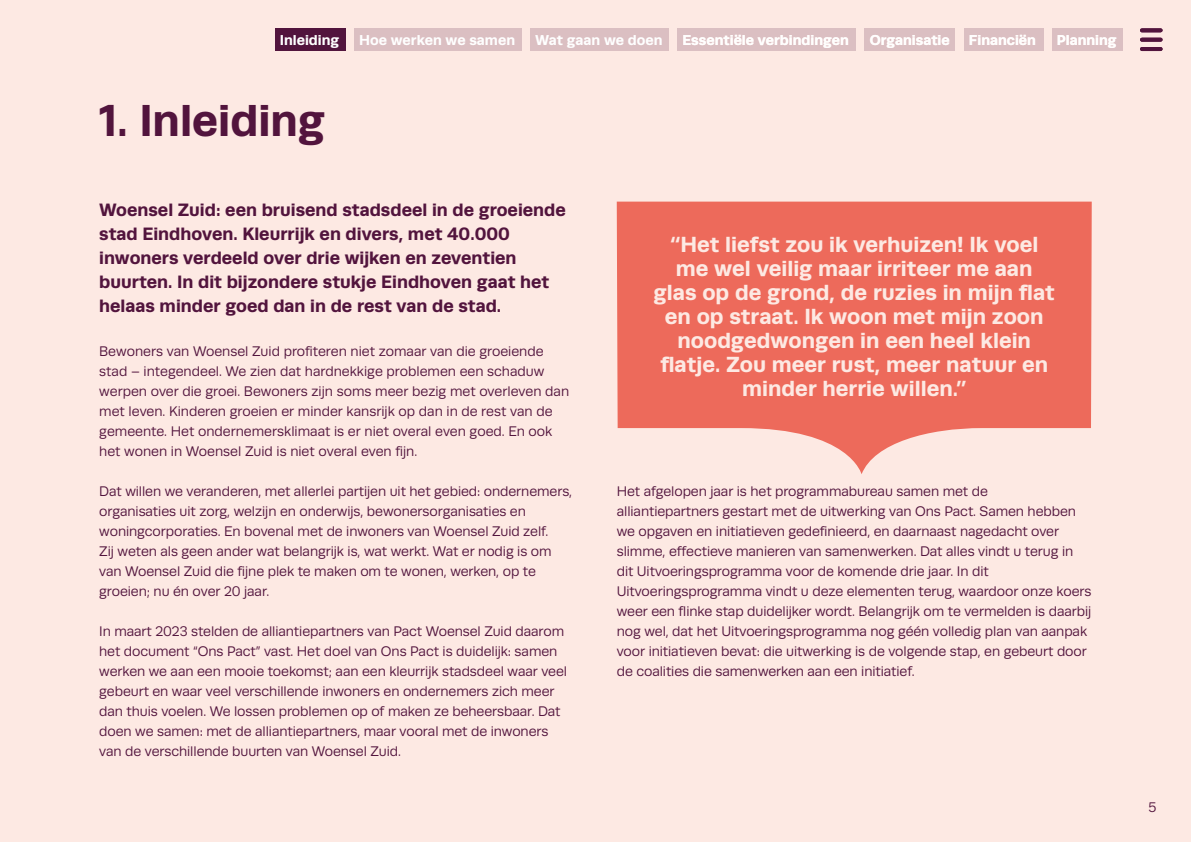
<style>
.page{position:relative;width:1191px;height:842px;background:#fde9e3}
.page>*{position:absolute;margin:0;border:0;box-sizing:border-box;transform-origin:0 0}
.t1{font:700 45px "Runda";color:#52143d}
.t2{font:700 22px/24px "Runda";color:#fde9e3;text-align:center}
.t3{font:700 18px/24px "Runda";color:#52143d}
.t4{font:700 14.4px "Runda";color:#fff}
.t5{font:14px/20px "Runda";letter-spacing:-.005em;color:#52143d}
</style>
<div class="page">
<svg style="left:617px;top:202px;width:474px;height:272px;background:#ef7c6f"></svg>
<svg style="left:1142px;top:28px;width:18px;height:4px"></svg>
<svg style="left:1142px;top:38px;width:18px;height:4px"></svg>
<hr style="left:1142px;top:47px;width:18px;height:4px;background:#52143d">
<div style="left:1051px;top:28px;width:71px;height:23px;background:#dbbfc2"></div>
<div style="left:963px;top:28px;width:80px;height:23px;background:#dbbfc2"></div>
<div style="left:864px;top:28px;width:91px;height:23px;background:#dbbfc2"></div>
<div style="left:677px;top:28px;width:179px;height:23px;background:#dbbfc2"></div>
<div style="left:530px;top:28px;width:139px;height:23px;background:#dbbfc2"></div>
<div style="left:354px;top:28px;width:167px;height:23px;background:#dbbfc2"></div>
<div style="left:275px;top:28px;width:71px;height:23px;background:#52143d"></div>
<p class="t4" style="left:280px;top:31px;width:61px">Inleiding</p>
<p class="t4" style="left:359px;top:31px;width:157px">Hoe werken we samen</p>
<p class="t4" style="left:535px;top:31px;width:129px">Wat gaan we doen</p>
<p class="t4" style="left:682px;top:31px;width:168px">Essentiële verbindingen</p>
<p class="t4" style="left:869px;top:31px;width:82px">Organisatie</p>
<p class="t4" style="left:969px;top:31px;width:69px">Financiën</p>
<p class="t4" style="left:1056px;top:31px;width:61px">Planning</p>
<h1 class="t1" style="left:99px;top:94px;width:227px">1. Inleiding</h1>
<p class="t3" style="left:99px;top:198px;width:468px">Woensel Zuid: een bruisend stadsdeel in de groeiende stad Eindhoven. Kleurrijk en divers, met 40.000 inwoners verdeeld over drie wijken en zeventien buurten. In dit bijzondere stukje Eindhoven gaat het helaas minder goed dan in de rest van de stad.</p>
<p class="t5" style="left:99px;top:341px;width:471px">Bewoners van Woensel Zuid profiteren niet zomaar van die groeiende stad – integendeel. We zien dat hardnekkige problemen een schaduw werpen over die groei. Bewoners zijn soms meer bezig met overleven dan met leven. Kinderen groeien er minder kansrijk op dan in de rest van de gemeente. Het ondernemersklimaat is er niet overal even goed. En ook het wonen in Woensel Zuid is niet overal even fijn.</p>
<p class="t5" style="left:99px;top:481px;width:474px">Dat willen we veranderen, met allerlei partijen uit het gebied: ondernemers, organisaties uit zorg, welzijn en onderwijs, bewonersorganisaties en woningcorporaties. En bovenal met de inwoners van Woensel Zuid zelf.<br>Zij weten als geen ander wat belangrijk is, wat werkt. Wat er nodig is om van Woensel Zuid die fijne plek te maken om te wonen, werken, op te groeien; nu én over 20 jaar.</p>
<p class="t5" style="left:99px;top:621px;width:469px">In maart 2023 stelden de alliantiepartners van Pact Woensel Zuid daarom het document “Ons Pact” vast. Het doel van Ons Pact is duidelijk: samen werken we aan een mooie toekomst; aan een kleurrijk stadsdeel waar veel gebeurt en waar veel verschillende inwoners en ondernemers zich meer dan thuis voelen. We lossen problemen op of maken ze beheersbaar. Dat doen we samen: met de alliantiepartners, maar vooral met de inwoners van de verschillende buurten van Woensel Zuid.</p>
<h2 class="t2" style="left:653px;top:232px;width:403px">“Het liefst zou ik verhuizen! Ik voel me wel veilig maar irriteer me aan glas op de grond, de ruzies in mijn flat en op straat. Ik woon met mijn zoon noodgedwongen in een heel klein flatje. Zou meer rust, meer natuur en minder herrie willen.”</h2>
<p class="t5" style="left:617px;top:481px;width:476px">Het afgelopen jaar is het programmabureau samen met de alliantiepartners gestart met de uitwerking van Ons Pact. Samen hebben we opgaven en initiatieven gedefinieerd, en daarnaast nagedacht over slimme, effectieve manieren van samenwerken. Dat alles vindt u terug in dit Uitvoeringsprogramma voor de komende drie jaar. In dit Uitvoeringsprogramma vindt u deze elementen terug, waardoor onze koers weer een flinke stap duidelijker wordt. Belangrijk om te vermelden is daarbij nog wel, dat het Uitvoeringsprogramma nog géén volledig plan van aanpak voor initiatieven bevat: die uitwerking is de volgende stap, en gebeurt door de coalities die samenwerken aan een initiatief.</p>
<p class="t5" style="left:1148px;top:797px;width:9px">5</p>
</div>
